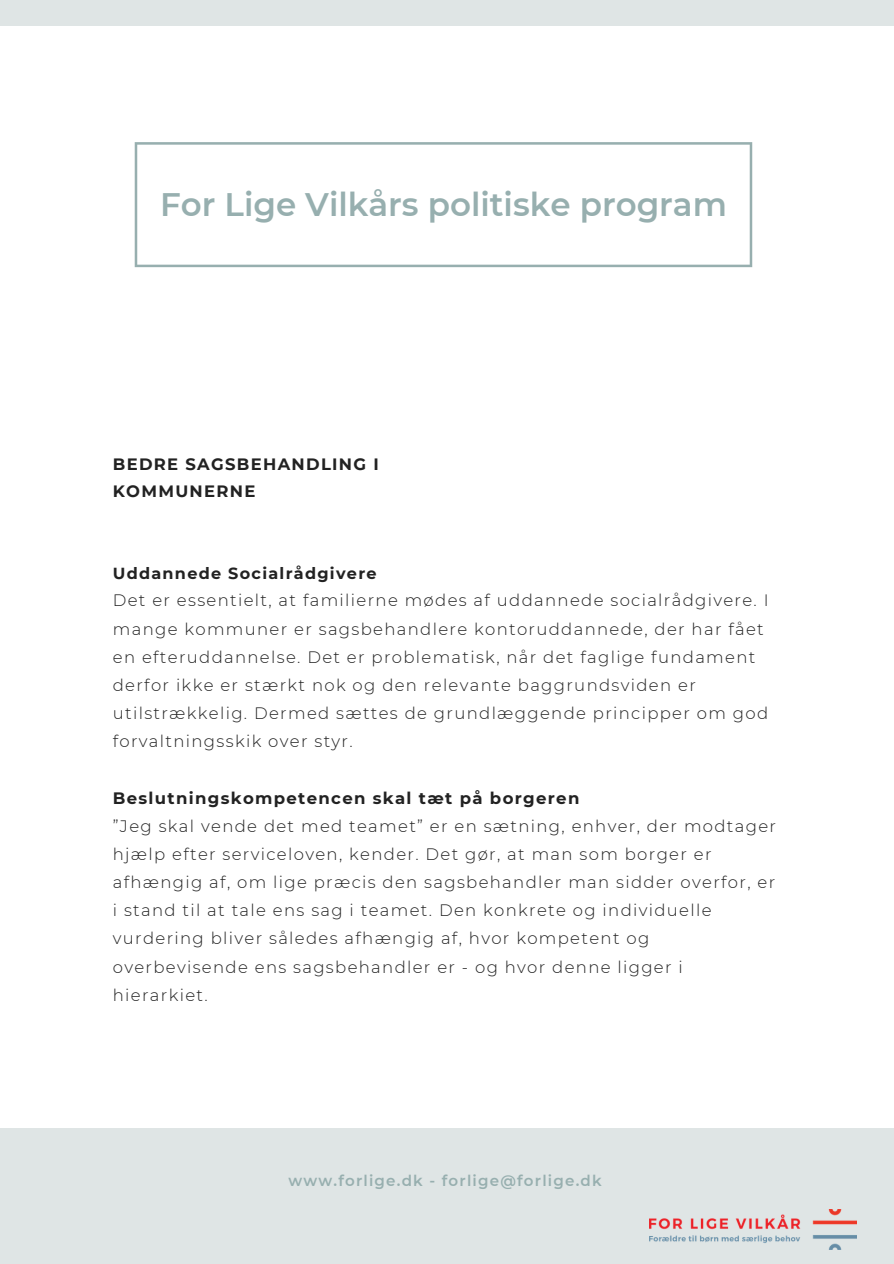
<style>
.page{position:relative;width:894px;height:1264px;background:#fff}
.page>*{position:absolute;margin:0;border:0;box-sizing:border-box;transform-origin:0 0}
.t1{font:600 32.55px "Montserrat";color:#97afaf}
.t2{font:300 16.5px/28.2px "Montserrat";letter-spacing:.08em;color:#222}
.t3{font:700 16.5px "Montserrat";letter-spacing:.08em;color:#222}
.t4{font:700 16.35px/27px "Montserrat";letter-spacing:.08em;color:#222}
.t5{font:700 16.05px "Montserrat";letter-spacing:.08em;color:#222}
.t6{font:600 15px "Montserrat";letter-spacing:.08em;color:#97afaf}
</style>
<div class="page">
<svg style="left:135px;top:142px;width:617px;height:125px"></svg>
<div style="left:0;top:1128px;width:893px;height:135px;background:#dfe5e5"></div>
<div style="left:0;top:0;width:893px;height:25px;background:#dfe5e5"></div>
<img style="left:649px;top:1209px;width:206px;height:40px">
<p class="t1" style="left:160px;top:184px;width:568px">For Lige Vilkårs politiske program</p>
<p class="t4" style="left:113px;top:450px;width:267px">BEDRE SAGSBEHANDLING I<br>KOMMUNERNE</p>
<p class="t5" style="left:113px;top:564px;width:265px">Uddannede Socialrådgivere</p>
<p class="t2" style="left:113px;top:586px;width:657px">Det er essentielt, at familierne mødes af uddannede socialrådgivere. I mange kommuner er sagsbehandlere kontoruddannede, der har fået en efteruddannelse. Det er problematisk, når det faglige fundament derfor ikke er stærkt nok og den relevante baggrundsviden er utilstrækkelig. Dermed sættes de grundlæggende principper om god forvaltningsskik over styr.</p>
<p class="t3" style="left:113px;top:787px;width:468px">Beslutningskompetencen skal tæt på borgeren</p>
<p class="t2" style="left:113px;top:811px;width:664px">”Jeg skal vende det med teamet” er en sætning, enhver, der modtager hjælp efter serviceloven, kender. Det gør, at man som borger er afhængig af, om lige præcis den sagsbehandler man sidder overfor, er i stand til at tale ens sag i teamet. Den konkrete og individuelle vurdering bliver således afhængig af, hvor kompetent og overbevisende ens sagsbehandler er - og hvor denne ligger i hierarkiet.</p>
<p class="t6" style="left:288px;top:1171px;width:315px">www.forlige.dk - forlige@forlige.dk</p>
</div>
